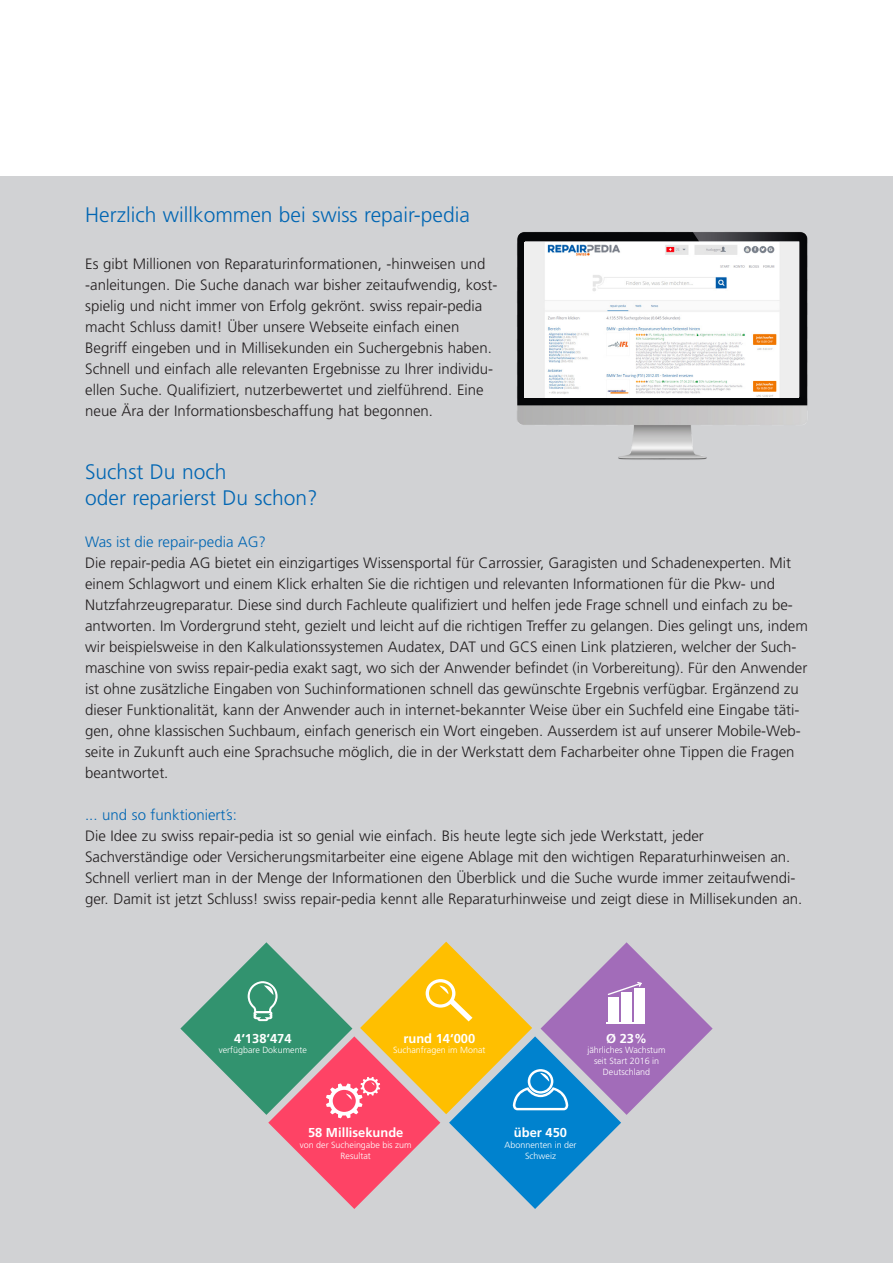
<style>
.page{position:relative;width:893px;height:1263px;background:#fff}
.page>*{position:absolute;margin:0;border:0;box-sizing:border-box;transform-origin:0 0}
.t1{font:300 21px/25.5px "Frutiger LT Pro";color:#0166b3}
.t2{font:300 15px/21px "Frutiger LT Pro";color:#231f20}
.t3{font:300 15px "Frutiger LT Pro";color:#0166b3}
.t4{font:700 12.9px "Frutiger LT Pro";color:#fff}
.t5{font:300 9px/10.8px "Frutiger LT Pro";color:#fff;text-align:center}
.s1{color:#0166b3}
</style>
<div class="page">
<div style="left:0;top:176px;width:893px;height:1087px;background:#d1d2d4"></div>
<img style="left:517px;top:232px;width:291px;height:228px">
<img style="left:525px;top:242px;width:274px;height:155px">
<svg style="left:180px;top:942px;width:533px;height:267px"></svg>
<p class="t1" style="left:85px;top:202px;width:386px">Herzlich willkommen bei swiss repair-pedia</p>
<p class="t2" style="left:85px;top:253px;width:414px">Es gibt Millionen von Reparaturinformationen, -hinweisen und -anleitungen. Die Suche danach war bisher zeitaufwendig, kost&shy;spielig und nicht immer von Erfolg gekrönt. swiss repair-pedia macht Schluss damit! Über unsere Webseite einfach einen Begriff eingeben und in Millisekunden ein Suchergebnis haben.<br>Schnell und einfach alle relevanten Ergebnisse zu Ihrer individu&shy;ellen Suche. Qualifiziert, nutzerbewertet und zielführend. Eine neue Ära der Informationsbeschaffung hat begonnen.</p>
<p class="t1" style="left:85px;top:459px;width:234px">Suchst Du noch<br>oder reparierst Du schon?</p>
<p class="t2" style="left:85px;top:531px;width:724px"><span class="s1">Was ist die repair-pedia AG?<br></span>Die repair-pedia AG bietet ein einzigartiges Wissensportal für Carrossier, Garagisten und Schadenexperten. Mit einem Schlagwort und einem Klick erhalten Sie die richtigen und relevanten Informationen für die Pkw- und Nutzfahrzeugreparatur. Diese sind durch Fachleute qualifiziert und helfen jede Frage schnell und einfach zu be&shy;antworten. Im Vordergrund steht, gezielt und leicht auf die richtigen Treffer zu gelangen. Dies gelingt uns, indem wir beispielsweise in den Kalkulationssystemen Audatex, DAT und GCS einen Link platzieren, welcher der Such&shy;maschine von swiss repair-pedia exakt sagt, wo sich der Anwender befindet (in Vorbereitung). Für den Anwender ist ohne zusätzliche Eingaben von Suchinformationen schnell das gewünschte Ergebnis verfügbar. Ergänzend zu dieser Funktionalität, kann der Anwender auch in internet-bekannter Weise über ein Suchfeld eine Eingabe täti&shy;gen, ohne klassischen Suchbaum, einfach generisch ein Wort eingeben. Ausserdem ist auf unserer Mobile-Web&shy;seite in Zukunft auch eine Sprachsuche möglich, die in der Werkstatt dem Facharbeiter ohne Tippen die Fragen</p>
<p class="t2" style="left:85px;top:762px;width:85px">beantwortet.</p>
<p class="t3" style="left:85px;top:806px;width:153px">... und so funktioniert´s:</p>
<p class="t2" style="left:85px;top:825px;width:719px">Die Idee zu swiss repair-pedia ist so genial wie einfach. Bis heute legte sich jede Werkstatt, jeder Sachverständige oder Versicherungsmitarbeiter eine eigene Ablage mit den wichtigen Reparaturhinweisen an.<br>Schnell verliert man in der Menge der Informationen den Überblick und die Suche wurde immer zeitaufwendi&shy;ger. Damit ist jetzt Schluss! swiss repair-pedia kennt alle Reparaturhinweise und zeigt diese in Millisekunden an.</p>
<p class="t4" style="left:234px;top:1030px;width:59px">4‘138‘474</p>
<p class="t5" style="left:219px;top:1045px;width:90px">verfügbare Dokumente</p>
<p class="t4" style="left:403px;top:1030px;width:73px">rund 14‘000</p>
<p class="t5" style="left:393px;top:1045px;width:94px">Suchanfragen im Monat</p>
<p class="t4" style="left:606px;top:1030px;width:42px">Ø 23%</p>
<p class="t5" style="left:587px;top:1045px;width:80px">jährliches Wachstum seit Start 2016 in<br>Deutschland</p>
<p class="t4" style="left:308px;top:1125px;width:97px">58 Millisekunde</p>
<p class="t5" style="left:300px;top:1139px;width:113px">von der Sucheingabe bis zum<br>Resultat</p>
<p class="t4" style="left:514px;top:1125px;width:55px">über 450</p>
<p class="t5" style="left:504px;top:1139px;width:74px">Abonnenten in der<br>Schweiz</p>
</div>
